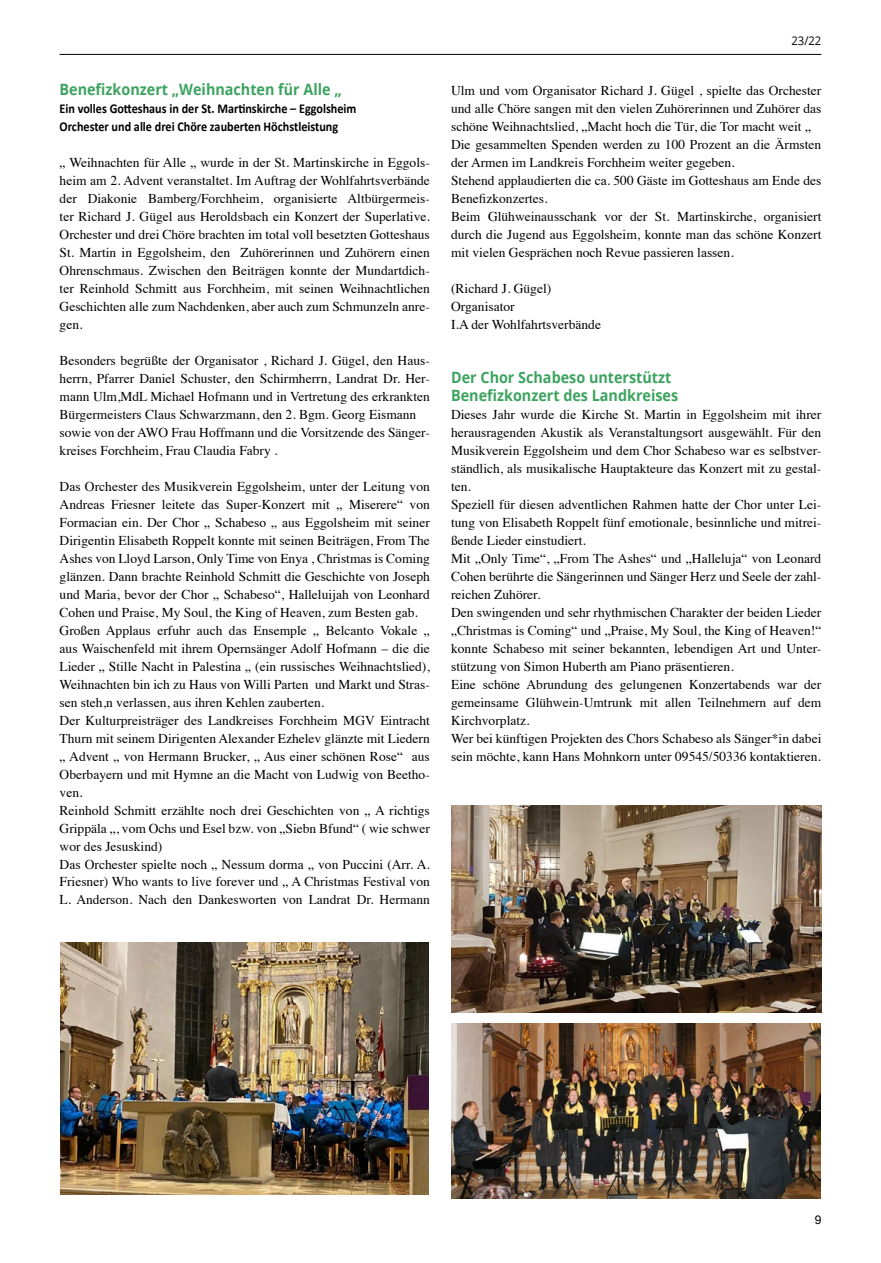
<style>
.page{position:relative;width:881px;height:1263px;background:#fff}
.page>*{position:absolute;margin:0;border:0;box-sizing:border-box;transform-origin:0 0}
.t1{font:700 15.6px/18px "Open Sans";color:#3da35f;scale:.92 1}
.t2{font:13.5px/18px "Times";color:#000}
.t3{font:700 13.5px/18px "Calibri";color:#000;scale:.9 1}
.t4{font:12px "Open Sans";color:#000;scale:.94 1}
.t5{font:12px "Arial";color:#000}
</style>
<div class="page">
<hr style="left:60px;top:54px;width:761px;height:1px;background:#000">
<img style="left:61px;top:942px;width:367px;height:253px">
<img style="left:451px;top:1023px;width:369px;height:175px">
<img style="left:451px;top:806px;width:369px;height:206px">
<p class="t1" style="left:60px;top:79px;width:308px">Benefizkonzert „Weihnachten für Alle „</p>
<p class="t3" style="left:60px;top:99px;width:331px">Ein volles Gotteshaus in der St. Martinskirche – Eggolsheim<br>Orchester und alle drei Chöre zauberten Höchstleistung</p>
<p class="t2" style="left:60px;top:152px;width:371px;text-align:justify">„ Weihnachten für Alle „ wurde in der St. Martinskirche in Eggols&shy;heim am 2. Advent veranstaltet. Im Auftrag der Wohlfahrtsverbände der Diakonie Bamberg/Forchheim, organisierte Altbürgermeis&shy;ter Richard J. Gügel aus Heroldsbach ein Konzert der Superlative.<br>Orchester und drei Chöre brachten im total voll besetzten Gotteshaus St. Martin in Eggolsheim, den Zuhörerinnen und Zuhörern einen Ohrenschmaus. Zwischen den Beiträgen konnte der Mundartdich&shy;ter Reinhold Schmitt aus Forchheim, mit seinen Weihnachtlichen Geschichten alle zum Nachdenken, aber auch zum Schmunzeln anre&shy;gen.</p>
<p class="t2" style="left:60px;top:350px;width:371px">Besonders begrüßte der Organisator , Richard J. Gügel, den Haus&shy;herrn, Pfarrer Daniel Schuster, den Schirmherrn, Landrat Dr. Her&shy;mann Ulm,MdL Michael Hofmann und in Vertretung des erkrankten Bürgermeisters Claus Schwarzmann, den 2. Bgm. Georg Eismann sowie von der AWO Frau Hoffmann und die Vorsitzende des Sänger&shy;kreises Forchheim, Frau Claudia Fabry .</p>
<p class="t2" style="left:60px;top:476px;width:371px">Das Orchester des Musikverein Eggolsheim, unter der Leitung von Andreas Friesner leitete das Super-Konzert mit „ Miserere“ von Formacian ein. Der Chor „ Schabeso „ aus Eggolsheim mit seiner Dirigentin Elisabeth Roppelt konnte mit seinen Beiträgen, From The Ashes von Lloyd Larson, Only Time von Enya , Christmas is Coming glänzen. Dann brachte Reinhold Schmitt die Geschichte von Joseph und Maria, bevor der Chor „ Schabeso“, Halleluijah von Leonhard Cohen und Praise, My Soul, the King of Heaven, zum Besten gab.<br>Großen Applaus erfuhr auch das Ensemple „ Belcanto Vokale „ aus Waischenfeld mit ihrem Opernsänger Adolf Hofmann – die die Lieder „ Stille Nacht in Palestina „ (ein russisches Weihnachtslied), Weihnachten bin ich zu Haus von Willi Parten und Markt und Stras&shy;sen steh,n verlassen, aus ihren Kehlen zauberten.<br>Der Kulturpreisträger des Landkreises Forchheim MGV Eintracht Thurn mit seinem Dirigenten Alexander Ezhelev glänzte mit Liedern „ Advent „ von Hermann Brucker, „ Aus einer schönen Rose“ aus Oberbayern und mit Hymne an die Macht von Ludwig von Beetho&shy;ven.<br>Reinhold Schmitt erzählte noch drei Geschichten von „ A richtigs Grippäla „, vom Ochs und Esel bzw. von „Siebn Bfund“ ( wie schwer wor des Jesuskind)<br>Das Orchester spielte noch „ Nessum dorma „ von Puccini (Arr. A.<br>Friesner) Who wants to live forever und „ A Christmas Festival von L. Anderson. Nach den Dankesworten von Landrat Dr. Hermann</p>
<p class="t4" style="left:791px;top:32px;width:33px">23/22</p>
<p class="t2" style="left:451px;top:80px;width:371px">Ulm und vom Organisator Richard J. Gügel , spielte das Orchester und alle Chöre sangen mit den vielen Zuhörerinnen und Zuhörer das schöne Weihnachtslied, „Macht hoch die Tür, die Tor macht weit „ Die gesammelten Spenden werden zu 100 Prozent an die Ärmsten der Armen im Landkreis Forchheim weiter gegeben.<br>Stehend applaudierten die ca. 500 Gäste im Gotteshaus am Ende des Benefizkonzertes.<br>Beim Glühweinausschank vor der St. Martinskirche, organisiert durch die Jugend aus Eggolsheim, konnte man das schöne Konzert mit vielen Gesprächen noch Revue passieren lassen.</p>
<p class="t2" style="left:451px;top:278px;width:151px">(Richard J. Gügel)<br>Organisator<br>I.A der Wohlfahrtsverbände</p>
<p class="t1" style="left:451px;top:367px;width:248px">Der Chor Schabeso unterstützt<br>Benefizkonzert des Landkreises</p>
<p class="t2" style="left:451px;top:404px;width:371px">Dieses Jahr wurde die Kirche St. Martin in Eggolsheim mit ihrer herausragenden Akustik als Veranstaltungsort ausgewählt. Für den Musikverein Eggolsheim und dem Chor Schabeso war es selbstver&shy;ständlich, als musikalische Hauptakteure das Konzert mit zu gestal&shy;ten.<br>Speziell für diesen adventlichen Rahmen hatte der Chor unter Lei&shy;tung von Elisabeth Roppelt fünf emotionale, besinnliche und mitrei&shy;ßende Lieder einstudiert.<br>Mit „Only Time“, „From The Ashes“ und „Halleluja“ von Leonard Cohen berührte die Sängerinnen und Sänger Herz und Seele der zahl&shy;reichen Zuhörer.<br>Den swingenden und sehr rhythmischen Charakter der beiden Lieder „Christmas is Coming“ und „Praise, My Soul, the King of Heaven!“ konnte Schabeso mit seiner bekannten, lebendigen Art und Unter&shy;stützung von Simon Huberth am Piano präsentieren.<br>Eine schöne Abrundung des gelungenen Konzertabends war der gemeinsame Glühwein-Umtrunk mit allen Teilnehmern auf dem Kirchvorplatz.<br>Wer bei künftigen Projekten des Chors Schabeso als Sänger*in dabei sein möchte, kann Hans Mohnkorn unter 09545/50336 kontaktieren.</p>
<p class="t5" style="left:814px;top:1211px;width:8px">9</p>
</div>
